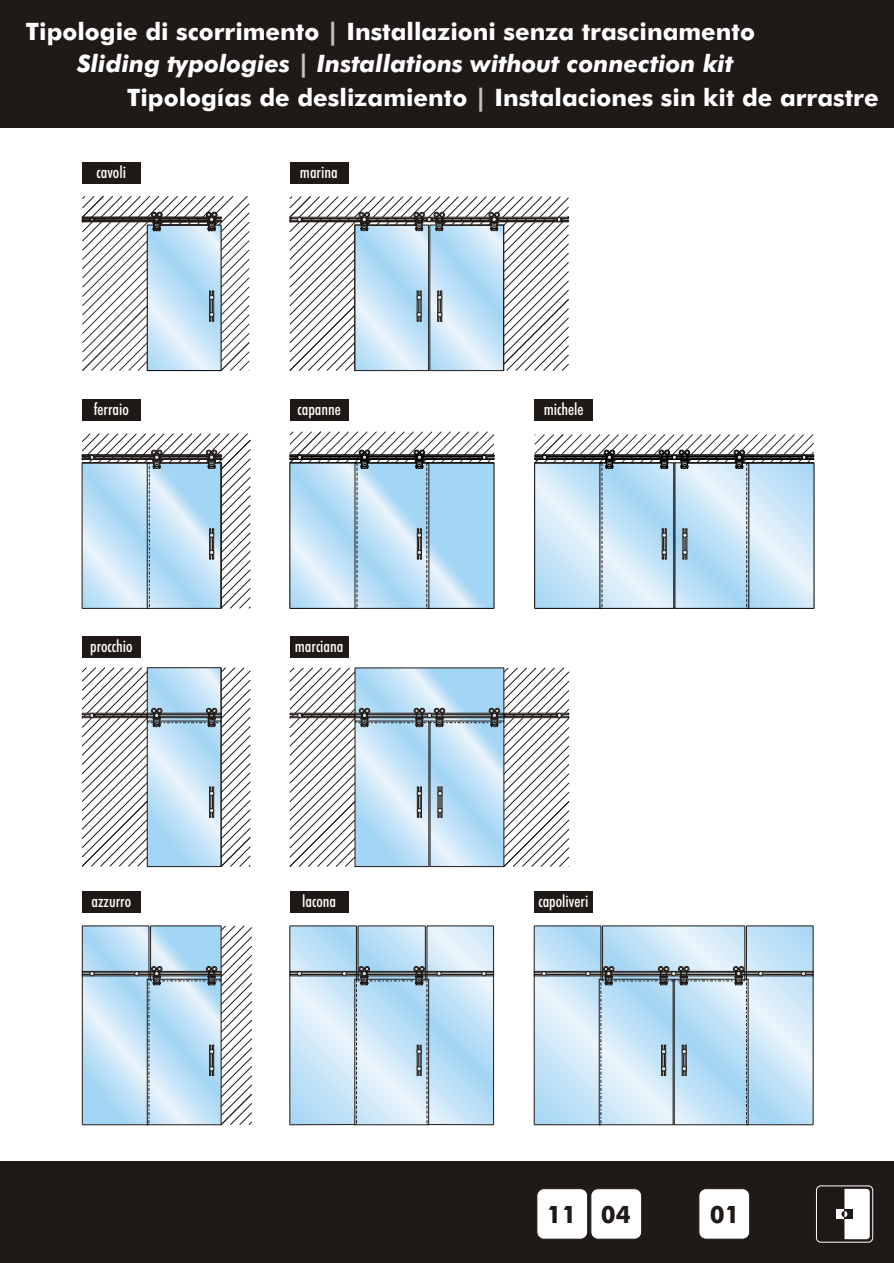
<style>
.page{position:relative;width:894px;height:1263px;background:#fff}
.page>*{position:absolute;margin:0;border:0;box-sizing:border-box;transform-origin:0 0}
.t1{font:700 24px/31.3px "Futura Md BT";color:#fff}
.t2{font:700 24px "Futura Md BT";color:#1f1a17}
.t3{font:16.8px "Futura Md Cn BT";color:#fff}
.s1{color:#c2c2c2}
.s2{font-style:italic}
.s3{font-style:italic;color:#c2c2c2}
</style>
<div class="page">
<div style="left:0;top:1162px;width:894px;height:101px;background:#1f1a17"></div>
<div style="left:699px;top:1189px;width:51px;height:50px;background:#fff;border:1px solid #1f1a17;border-radius:7px"></div>
<div style="left:591px;top:1189px;width:51px;height:50px;background:#fff;border:1px solid #1f1a17;border-radius:7px"></div>
<div style="left:537px;top:1189px;width:51px;height:50px;background:#fff;border:1px solid #1f1a17;border-radius:7px"></div>
<div style="left:0;top:0;width:894px;height:128px;background:#1f1a17"></div>
<div style="left:816px;top:1185px;width:57px;height:58px;background:#1f1a17;border:1px solid #fff;border-radius:4px"></div>
<div style="left:836px;top:1209px;width:8px;height:10px;background:#fff"></div>
<svg style="left:842px;top:1189px;width:28px;height:50px"></svg>
<hr style="left:814px;top:463px;width:1px;height:145px;background:#000">
<hr style="left:82px;top:1125px;width:67px;height:1px;background:#1f1a17">
<hr style="left:534px;top:1125px;width:67px;height:1px;background:#1f1a17">
<hr style="left:746px;top:1125px;width:67px;height:1px;background:#1f1a17">
<hr style="left:813px;top:926px;width:1px;height:199px;background:#1f1a17">
<svg style="left:289px;top:196px;width:280px;height:175px"></svg>
<svg style="left:534px;top:434px;width:280px;height:175px;background:#bbd1e0"></svg>
<svg style="left:289px;top:667px;width:281px;height:200px"></svg>
<svg style="left:82px;top:667px;width:169px;height:200px"></svg>
<svg style="left:82px;top:925px;width:170px;height:200px;background:#bad4e4"></svg>
<div style="left:82px;top:162px;width:59px;height:21px;background:#1f1a17"></div>
<div style="left:290px;top:162px;width:58px;height:21px;background:#1f1a17"></div>
<div style="left:82px;top:400px;width:59px;height:21px;background:#1f1a17"></div>
<div style="left:290px;top:400px;width:59px;height:21px;background:#1f1a17"></div>
<div style="left:535px;top:400px;width:58px;height:21px;background:#1f1a17"></div>
<div style="left:82px;top:636px;width:59px;height:22px;background:#1f1a17"></div>
<div style="left:290px;top:636px;width:59px;height:22px;background:#1f1a17"></div>
<div style="left:82px;top:892px;width:59px;height:21px;background:#1f1a17"></div>
<div style="left:290px;top:892px;width:59px;height:21px;background:#1f1a17"></div>
<div style="left:534px;top:892px;width:59px;height:21px;background:#1f1a17"></div>
<svg style="left:82px;top:196px;width:168px;height:175px"></svg>
<svg style="left:82px;top:433px;width:169px;height:176px"></svg>
<svg style="left:289px;top:431px;width:206px;height:178px;background:#b1cfe1"></svg>
<svg style="left:290px;top:926px;width:204px;height:199px;background:#bcd7e9"></svg>
<svg style="left:534px;top:926px;width:279px;height:199px;background:#bdd8e9"></svg>
<p class="t1" style="left:77px;top:18px;width:680px;text-indent:-51px">Tipologie di scorrimento <span class="s1">|</span> Installazioni senza trascinamento<br><span class="s2">Sliding typologies</span> <span class="s3">|</span> <span class="s2">Installations without connection kit</span></p>
<p class="t1" style="left:127px;top:84px;width:753px">Tipologías de deslizamiento <span class="s1">|</span> Instalaciones sin kit de arrastre</p>
<p class="t3" style="left:97px;top:165px;width:31px">cavoli</p>
<p class="t3" style="left:300px;top:165px;width:39px">marina</p>
<p class="t3" style="left:94px;top:403px;width:37px">ferraio</p>
<p class="t3" style="left:298px;top:403px;width:45px">capanne</p>
<p class="t3" style="left:544px;top:403px;width:41px">michele</p>
<p class="t3" style="left:90px;top:639px;width:44px">procchio</p>
<p class="t3" style="left:295px;top:639px;width:50px">marciana</p>
<p class="t3" style="left:91px;top:894px;width:41px">azzurro</p>
<p class="t3" style="left:302px;top:894px;width:35px">lacona</p>
<p class="t3" style="left:538px;top:894px;width:51px">capoliveri</p>
<p class="t2" style="left:547px;top:1205px;width:86px">11 04</p>
<p class="t2" style="left:710px;top:1205px;width:31px">01</p>
</div>
